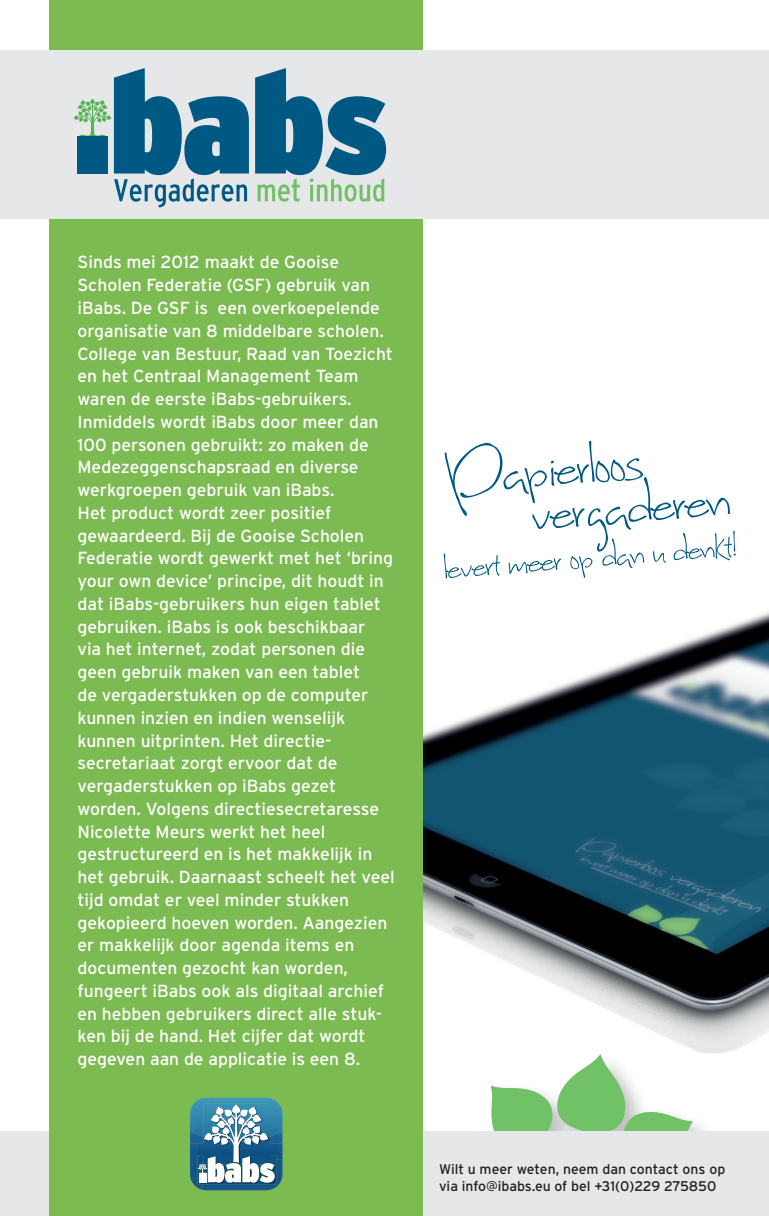
<style>
.page{position:relative;width:769px;height:1216px;background:#fff}
.page>*{position:absolute;margin:0;border:0;box-sizing:border-box;transform-origin:0 0}
.t1{font:91.17px "Sweet Home Oklahoma";color:#005983}
.t2{font:55.48px "Sweet Home Oklahoma";color:#005983}
.Normaal{font:17.5px/22.8px "Interstate";color:#fff}
.Normaal-2{font:14px/16.8px "Interstate";color:#231f20}
</style>
<div class="page">
<img style="left:423px;top:611px;width:346px;height:443px">
<div style="left:484px;top:1046px;width:232px;height:160px;background:#fff"></div>
<svg style="left:490px;top:1054px;width:203px;height:77px"></svg>
<div style="left:0;top:1131px;width:769px;height:84px;background:#e6e7e9"></div>
<div style="left:50px;top:0;width:373px;height:1215px;background:#7cba52"></div>
<div style="left:0;top:50px;width:769px;height:168px;background:#e6e7e9"></div>
<svg style="left:74px;top:68px;width:175px;height:139px"></svg>
<svg style="left:255px;top:68px;width:131px;height:134px"></svg>
<img style="left:190px;top:1143px;width:2px;height:32px">
<img style="left:196px;top:1143px;width:6px;height:46px">
<img style="left:270px;top:1184px;width:9px;height:5px">
<img style="left:202px;top:1184px;width:68px;height:6px">
<img style="left:197px;top:1155px;width:1px;height:29px">
<img style="left:190px;top:1136px;width:8px;height:7px">
<img style="left:190px;top:1097px;width:18px;height:39px">
<img style="left:208px;top:1097px;width:71px;height:7px">
<img style="left:203px;top:1103px;width:67px;height:1px">
<img style="left:198px;top:1104px;width:84px;height:80px">
<p class="Normaal" style="left:78px;top:251px;width:319px">Sinds mei 2012 maakt de Gooise Scholen Federatie (GSF) gebruik van iBabs. De GSF is een overkoepelende organisatie van 8 middelbare scholen.<br>College van Bestuur, Raad van Toezicht en het Centraal Management Team waren de eerste iBabs-gebruikers.<br>Inmiddels wordt iBabs door meer dan 100 personen gebruikt: zo maken de Medezeggenschapsraad en diverse werkgroepen gebruik van iBabs.<br>Het product wordt zeer positief gewaardeerd. Bij de Gooise Scholen Federatie wordt gewerkt met het ‘bring your own device’ principe, dit houdt in dat iBabs-gebruikers hun eigen tablet gebruiken. iBabs is ook beschikbaar<br>via het internet, zodat personen die geen gebruik maken van een tablet<br>de vergaderstukken op de computer kunnen inzien en indien wenselijk kunnen uitprinten. Het directie&shy;secretariaat zorgt ervoor dat de vergaderstukken op iBabs gezet worden. Volgens directiesecretaresse Nicolette Meurs werkt het heel gestructureerd en is het makkelijk in het gebruik. Daarnaast scheelt het veel tijd omdat er veel minder stukken gekopieerd hoeven worden. Aangezien er makkelijk door agenda items en documenten gezocht kan worden, fungeert iBabs ook als digitaal archief en hebben gebruikers direct alle stuk&shy;ken bij de hand. Het cijfer dat wordt gegeven aan de applicatie is een 8.</p>
<p class="t1" style="left:443px;top:437px;width:199px;rotate:-4deg">Papierloos</p>
<p class="t1" style="left:528px;top:474px;width:202px;rotate:-4deg">vergaderen</p>
<p class="t2" style="left:443px;top:543px;width:295px;rotate:-4deg">levert meer op dan u denkt!</p>
<p class="Normaal-2" style="left:439px;top:1160px;width:288px">Wilt u meer weten, neem dan contact ons op via info@ibabs.eu of bel +31(0)229 275850</p>
</div>
